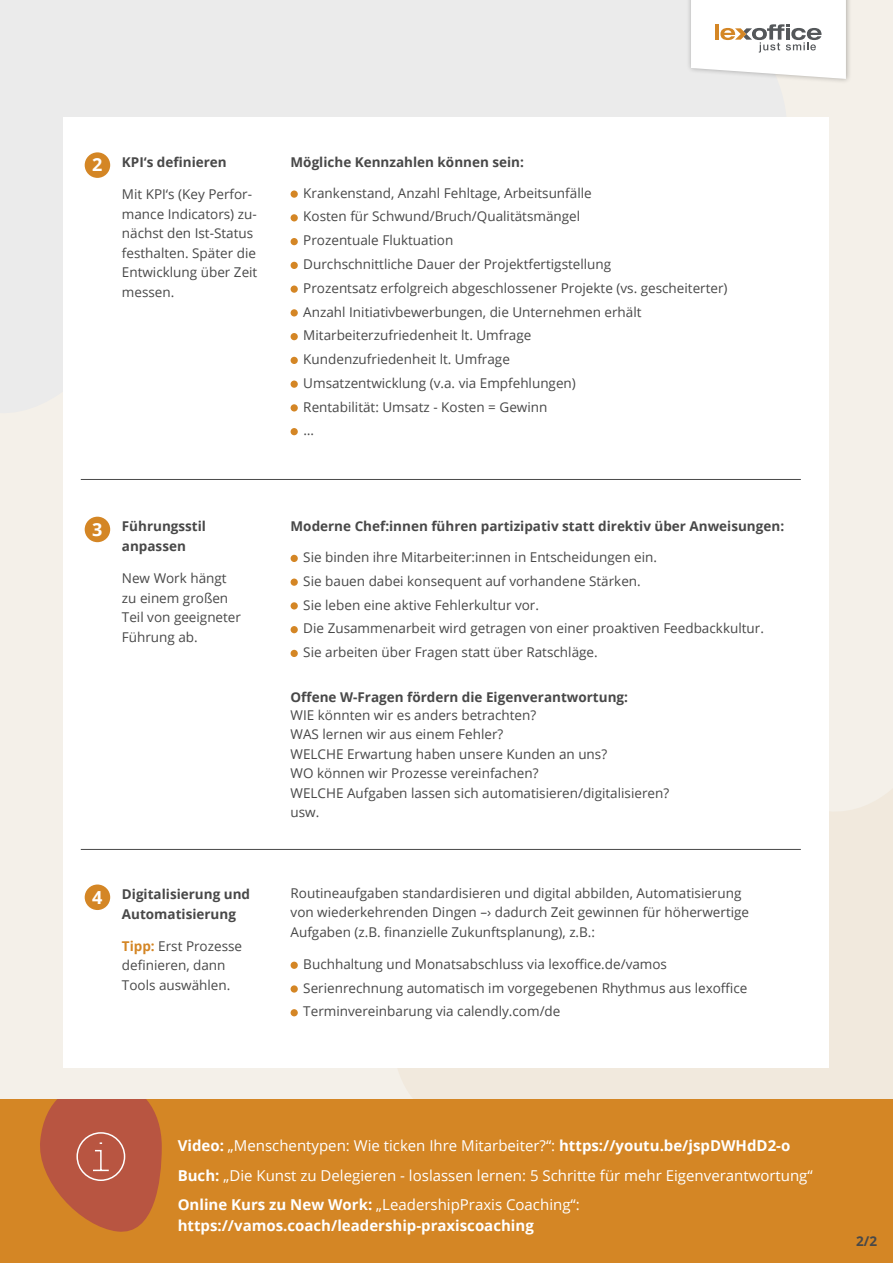
<style>
.page{position:relative;width:893px;height:1263px;background:#f4f0e9}
.page>*{position:absolute;margin:0;border:0;box-sizing:border-box;transform-origin:0 0}
.t1{font:700 18px "Open Sans";color:#fff}
.t2{font:15px "Open Sans";color:#fff}
.t3{font:700 15px/21px "Open Sans";color:#fff}
.t4{font:13.5px/19.5px "Open Sans";color:#484848}
.t5{font:700 13.5px/19.5px "Open Sans";color:#484848}
.s1{font-weight:700;color:#d48625}
.s2{font-weight:400}
.s3{font-weight:700}
</style>
<div class="page">
<svg style="left:372px;top:789px;width:521px;height:310px;fill:#f1e9dd"></svg>
<div style="left:0;top:1099px;width:893px;height:164px;background:#d48625"></div>
<svg style="left:40px;top:1099px;width:122px;height:133px"></svg>
<div style="left:686px;top:0;width:165px;height:84px;background:#000;opacity:.3"></div>
<svg style="left:691px;top:0;width:155px;height:79px;background:#f2f0ee"></svg>
<div style="left:64px;top:117px;width:765px;height:950px;background:#fff"></div>
<div style="left:291px;top:190px;width:7px;height:8px;background:#d48625;border-radius:50%"></div>
<div style="left:291px;top:214px;width:7px;height:7px;background:#d48625;border-radius:50%"></div>
<div style="left:291px;top:238px;width:7px;height:7px;background:#d48625;border-radius:50%"></div>
<div style="left:291px;top:262px;width:7px;height:7px;background:#d48625;border-radius:50%"></div>
<div style="left:291px;top:285px;width:7px;height:8px;background:#d48625;border-radius:50%"></div>
<div style="left:291px;top:309px;width:7px;height:7px;background:#d48625;border-radius:50%"></div>
<div style="left:291px;top:333px;width:7px;height:7px;background:#d48625;border-radius:50%"></div>
<div style="left:291px;top:357px;width:7px;height:7px;background:#d48625;border-radius:50%"></div>
<div style="left:291px;top:380px;width:7px;height:8px;background:#d48625;border-radius:50%"></div>
<div style="left:291px;top:404px;width:7px;height:7px;background:#d48625;border-radius:50%"></div>
<div style="left:291px;top:428px;width:7px;height:7px;background:#d48625;border-radius:50%"></div>
<div style="left:85px;top:152px;width:25px;height:26px;background:#d48625;border-radius:50%"></div>
<div style="left:291px;top:555px;width:7px;height:7px;background:#d48625;border-radius:50%"></div>
<div style="left:291px;top:578px;width:7px;height:8px;background:#d48625;border-radius:50%"></div>
<div style="left:291px;top:602px;width:7px;height:7px;background:#d48625;border-radius:50%"></div>
<div style="left:291px;top:626px;width:7px;height:7px;background:#d48625;border-radius:50%"></div>
<div style="left:291px;top:650px;width:7px;height:7px;background:#d48625;border-radius:50%"></div>
<div style="left:291px;top:962px;width:7px;height:7px;background:#d48625;border-radius:50%"></div>
<div style="left:291px;top:985px;width:7px;height:7px;background:#d48625;border-radius:50%"></div>
<div style="left:291px;top:1009px;width:7px;height:7px;background:#d48625;border-radius:50%"></div>
<div style="left:85px;top:517px;width:25px;height:25px;background:#d48625;border-radius:50%"></div>
<div style="left:85px;top:884px;width:25px;height:26px;background:#d48625;border-radius:50%"></div>
<hr style="left:81px;top:479px;width:720px;height:1px;background:#484848">
<hr style="left:81px;top:849px;width:720px;height:1px;background:#484848">
<p class="t1" style="left:92px;top:152px;width:12px">2</p>
<p class="t5" style="left:122px;top:152px;width:106px">KPI‘s definieren</p>
<p class="t4" style="left:122px;top:184px;width:137px">Mit KPI‘s (Key Perfor&shy;mance Indicators) zu&shy;nächst den Ist-Status festhalten. Später die<br>Entwicklung über Zeit messen.</p>
<p class="t5" style="left:291px;top:152px;width:235px">Mögliche Kennzahlen können sein:</p>
<p class="t4" style="left:303px;top:183px;width:290px">Krankenstand, Anzahl Fehltage, Arbeitsunfälle</p>
<p class="t4" style="left:303px;top:206px;width:278px">Kosten für Schwund/Bruch/Qualitätsmängel</p>
<p class="t4" style="left:303px;top:230px;width:151px">Prozentuale Fluktuation</p>
<p class="t4" style="left:303px;top:254px;width:309px">Durchschnittliche Dauer der Projektfertigstellung</p>
<p class="t4" style="left:303px;top:278px;width:426px">Prozentsatz erfolgreich abgeschlossener Projekte (vs. gescheiterter)</p>
<p class="t4" style="left:303px;top:301px;width:340px">Anzahl Initiativbewerbungen, die Unternehmen erhält</p>
<p class="t4" style="left:303px;top:325px;width:230px">Mitarbeiterzufriedenheit lt. Umfrage</p>
<p class="t4" style="left:303px;top:349px;width:208px">Kundenzufriedenheit lt. Umfrage</p>
<p class="t4" style="left:303px;top:373px;width:274px">Umsatzentwicklung (v.a. via Empfehlungen)</p>
<p class="t4" style="left:303px;top:396px;width:246px">Rentabilität: Umsatz - Kosten = Gewinn</p>
<p class="t4" style="left:303px;top:420px;width:12px">…</p>
<p class="t1" style="left:92px;top:516px;width:12px">3</p>
<p class="t5" style="left:122px;top:516px;width:86px">Führungsstil anpassen</p>
<p class="t4" style="left:122px;top:568px;width:121px">New Work hängt zu einem großen<br>Teil von geeigneter<br>Führung ab.</p>
<p class="t1" style="left:92px;top:884px;width:12px">4</p>
<p class="t5" style="left:122px;top:884px;width:130px">Digitalisierung und<br>Automatisierung</p>
<p class="t4" style="left:122px;top:936px;width:122px"><span class="s1">Tipp:</span> Erst Prozesse definieren, dann<br>Tools auswählen.</p>
<p class="t5" style="left:291px;top:516px;width:495px">Moderne Chef:innen führen partizipativ statt direktiv über Anweisungen:</p>
<p class="t4" style="left:303px;top:547px;width:355px">Sie binden ihre Mitarbeiter:innen in Entscheidungen ein.</p>
<p class="t4" style="left:303px;top:571px;width:339px">Sie bauen dabei konsequent auf vorhandene Stärken.</p>
<p class="t4" style="left:303px;top:594px;width:237px">Sie leben eine aktive Fehlerkultur vor.</p>
<p class="t4" style="left:303px;top:618px;width:462px">Die Zusammenarbeit wird getragen von einer proaktiven Feedbackkultur.</p>
<p class="t4" style="left:303px;top:642px;width:296px">Sie arbeiten über Fragen statt über Ratschläge.</p>
<p class="t5" style="left:291px;top:687px;width:339px;line-height:18px">Offene W-Fragen fördern die Eigenverantwortung:<br><span class="s2">WIE könnten wir es anders betrachten?</span></p>
<p class="t4" style="left:291px;top:724px;width:380px">WAS lernen wir aus einem Fehler?<br>WELCHE Erwartung haben unsere Kunden an uns?<br>WO können wir Prozesse vereinfachen?<br>WELCHE Aufgaben lassen sich automatisieren/digitalisieren? usw.</p>
<p class="t4" style="left:291px;top:882px;width:460px">Routineaufgaben standardisieren und digital abbilden, Automatisierung von wiederkehrenden Dingen –› dadurch Zeit gewinnen für höherwertige<br>Aufgaben (z.B. finanzielle Zukunftsplanung), z.B.:</p>
<p class="t4" style="left:303px;top:954px;width:365px">Buchhaltung und Monatsabschluss via lexoffice.de/vamos</p>
<p class="t4" style="left:303px;top:978px;width:446px">Serienrechnung automatisch im vorgegebenen Rhythmus aus lexoffice</p>
<p class="t4" style="left:303px;top:1001px;width:259px">Terminvereinbarung via calendly.com/de</p>
<p class="t2" style="left:178px;top:1135px;width:614px"><span class="s3">Video:</span> „Menschentypen: Wie ticken Ihre Mitarbeiter?“: <span class="s3">https://youtu.be/jspDWHdD2-o</span></p>
<p class="t2" style="left:178px;top:1165px;width:637px"><span class="s3">Buch:</span> „Die Kunst zu Delegieren - loslassen lernen: 5 Schritte für mehr Eigenverantwortung“</p>
<p class="t3" style="left:178px;top:1194px;width:404px">Online Kurs zu New Work: <span class="s2">„LeadershipPraxis Coaching“: </span>https://vamos.coach/leadership-praxiscoaching</p>
<p class="t5" style="left:856px;top:1231px;width:22px">2/2</p>
</div>
